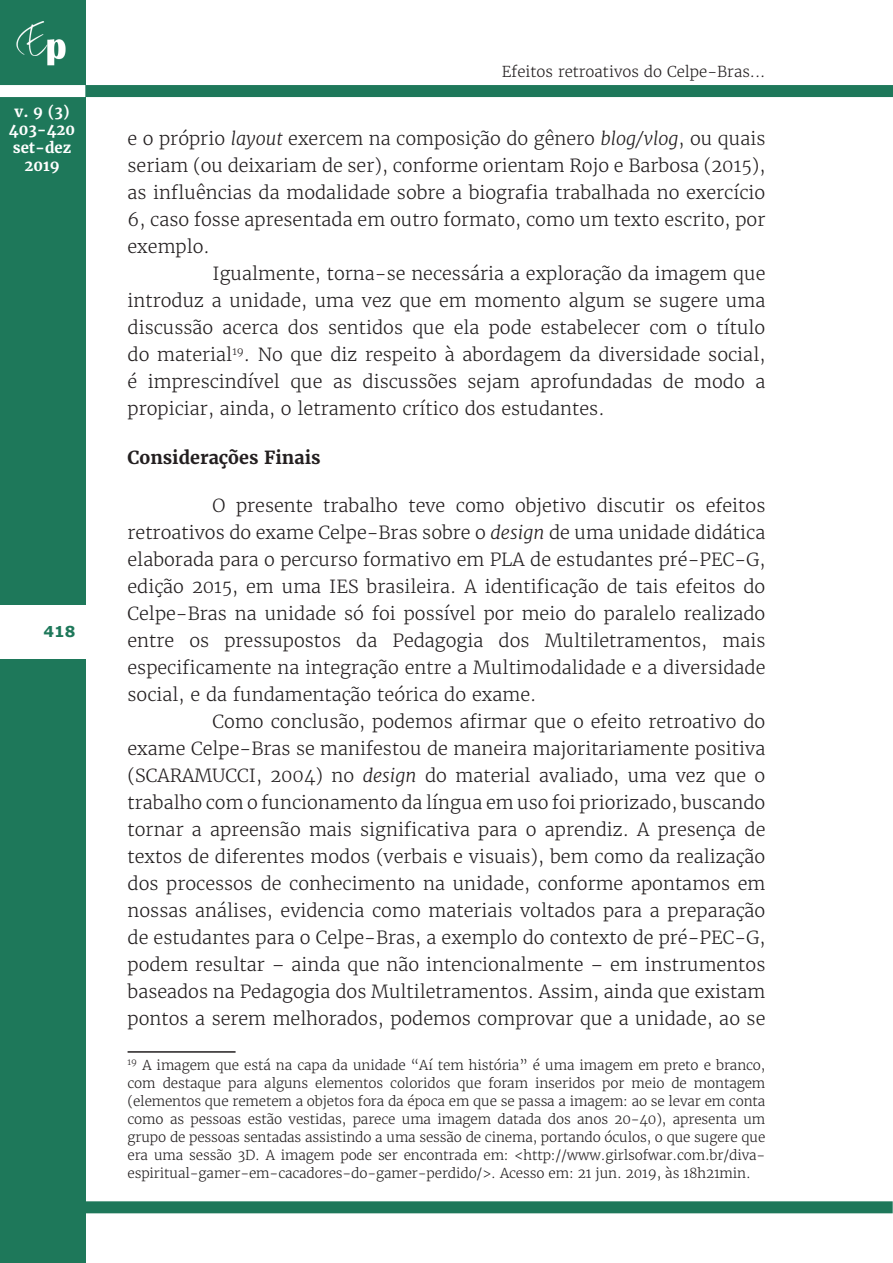
<style>
.page{position:relative;width:893px;height:1263px;background:#fff}
.page>*{position:absolute;margin:0;border:0;box-sizing:border-box;transform-origin:0 0}
.Corpo_do_artigo{font:300 18px/27px "Merriweather";color:#231f20;text-align:justify}
.Título_de_seção_prim{font:700 18px "Merriweather";color:#231f20}
.t1{font:300 15px "Merriweather";color:#231f20}
.t2{font:700 15px/18px "Merriweather";color:#fff;text-align:center}
.t3{font:700 15px "Verdana";color:#1e785a}
.Rodapé{font:300 13.5px/18px "Merriweather";letter-spacing:-.01em;color:#231f20;text-align:justify}
.s1{font-style:italic}
</style>
<div class="page">
<div style="left:0;top:0;width:85px;height:1263px;background:#1e785a"></div>
<img style="left:16px;top:21px;width:50px;height:45px">
<div style="left:85px;top:85px;width:808px;height:12px;background:#1e785a"></div>
<div style="left:0;top:85px;width:85px;height:12px;background:#fff"></div>
<div style="left:0;top:605px;width:85px;height:53px;background:#fff"></div>
<div style="left:84px;top:1201px;width:809px;height:12px;background:#1e785a"></div>
<hr style="left:128px;top:1051px;width:108px;height:2px;background:#231f20">
<p class="t2" style="left:9px;top:103px;width:68px">v. 9 (3)<br>403-420 set-dez<br>2019</p>
<p class="t3" style="left:44px;top:622px;width:33px">418</p>
<p class="t1" style="left:502px;top:62px;width:265px">Efeitos retroativos do Celpe-Bras...</p>
<p class="Corpo_do_artigo" style="left:128px;top:125px;width:639px">e o próprio <span class="s1">layout</span> exercem na composição do gênero <span class="s1">blog/vlog</span>, ou quais seriam (ou deixariam de ser), conforme orientam Rojo e Barbosa (2015), as influências da modalidade sobre a biografia trabalhada no exercício 6, caso fosse apresentada em outro formato, como um texto escrito, por exemplo.</p>
<p class="Corpo_do_artigo" style="left:128px;top:260px;width:639px;text-indent:85px">Igualmente, torna-se necessária a exploração da imagem que introduz a unidade, uma vez que em momento algum se sugere uma discussão acerca dos sentidos que ela pode estabelecer com o título do material<sup>19</sup>. No que diz respeito à abordagem da diversidade social, é imprescindível que as discussões sejam aprofundadas de modo a propiciar, ainda, o letramento crítico dos estudantes.</p>
<p class="Título_de_seção_prim" style="left:128px;top:446px;width:194px">Considerações Finais</p>
<p class="Corpo_do_artigo" style="left:128px;top:492px;width:639px;text-indent:85px">O presente trabalho teve como objetivo discutir os efeitos retroativos do exame Celpe-Bras sobre o <span class="s1">design</span> de uma unidade didática elaborada para o percurso formativo em PLA de estudantes pré-PEC-G, edição 2015, em uma IES brasileira. A identificação de tais efeitos do Celpe-Bras na unidade só foi possível por meio do paralelo realizado entre os pressupostos da Pedagogia dos Multiletramentos, mais especificamente na integração entre a Multimodalidade e a diversidade social, e da fundamentação teórica do exame.</p>
<p class="Corpo_do_artigo" style="left:128px;top:708px;width:639px;text-indent:85px">Como conclusão, podemos afirmar que o efeito retroativo do exame Celpe-Bras se manifestou de maneira majoritariamente positiva (SCARAMUCCI, 2004) no <span class="s1">design</span> do material avaliado, uma vez que o trabalho com o funcionamento da língua em uso foi priorizado, buscando tornar a apreensão mais significativa para o aprendiz. A presença de textos de diferentes modos (verbais e visuais), bem como da realização dos processos de conhecimento na unidade, conforme apontamos em nossas análises, evidencia como materiais voltados para a preparação de estudantes para o Celpe-Bras, a exemplo do contexto de pré-PEC-G, podem resultar – ainda que não intencionalmente – em instrumentos baseados na Pedagogia dos Multiletramentos. Assim, ainda que existam pontos a serem melhorados, podemos comprovar que a unidade, ao se</p>
<p class="Rodapé" style="left:128px;top:1056px;width:639px"><sup>19</sup> A imagem que está na capa da unidade “Aí tem história” é uma imagem em preto e branco, com destaque para alguns elementos coloridos que foram inseridos por meio de montagem (elementos que remetem a objetos fora da época em que se passa a imagem: ao se levar em conta como as pessoas estão vestidas, parece uma imagem datada dos anos 20-40), apresenta um grupo de pessoas sentadas assistindo a uma sessão de cinema, portando óculos, o que sugere que era uma sessão 3D. A imagem pode ser encontrada em: &lt;http://www.girlsofwar.com.br/diva&shy;espiritual-gamer-em-cacadores-do-gamer-perdido/&gt;. Acesso em: 21 jun. 2019, às 18h21min.</p>
</div>
